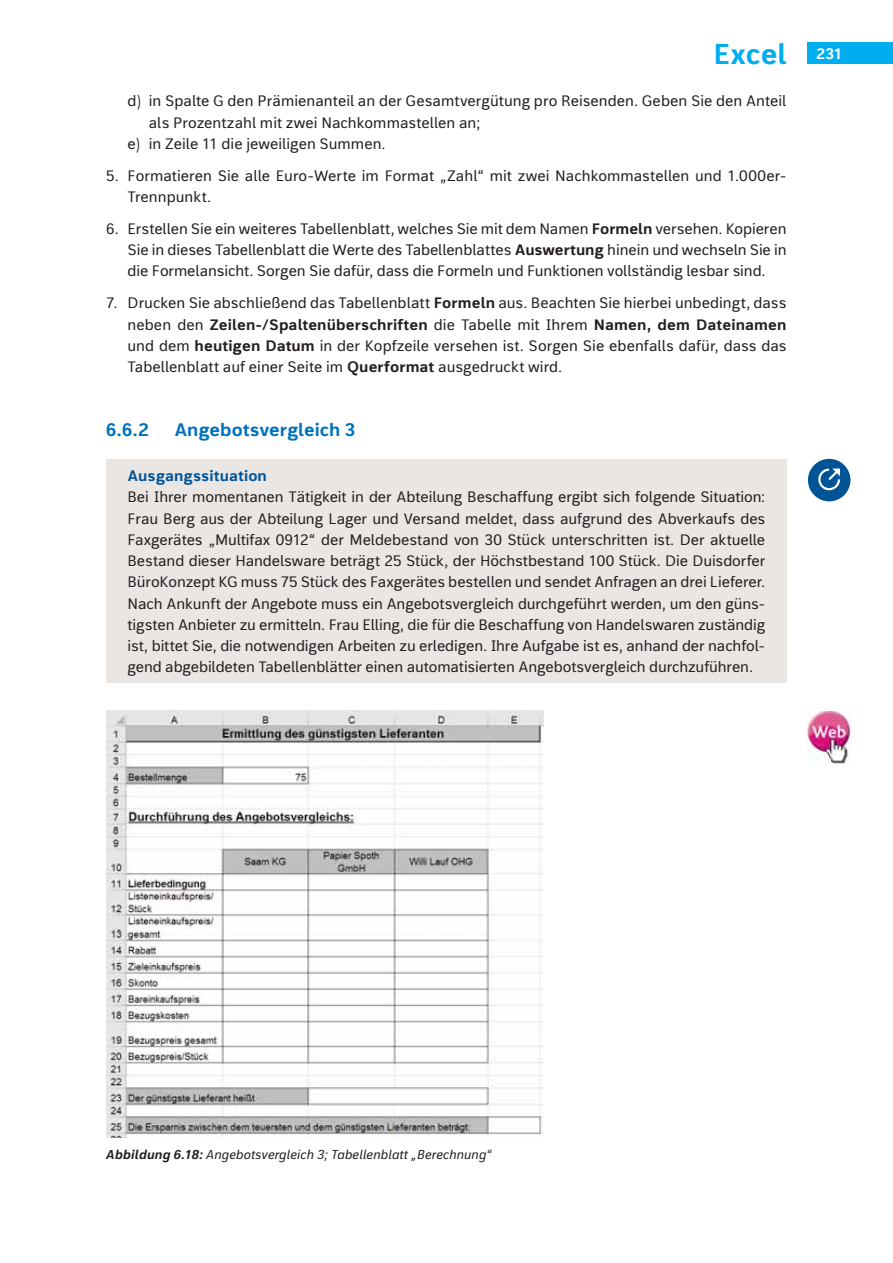
<style>
.page{position:relative;width:893px;height:1263px;background:#fff}
.page>*{position:absolute;margin:0;border:0;box-sizing:border-box;transform-origin:0 0}
.t1{font:700 28.5px "bs Thomas Sans 1";color:#00aeef}
.t2{font:700 18px "bs Thomas Sans 1";color:#0071bc}
.t3{font:15px/21.3px "bs Thomas Sans 1";color:#231f20;text-align:justify}
.t4{font:700 15px "bs Thomas Sans 1";letter-spacing:.005em;color:#005496}
.t5{font:italic 12.75px "bs Thomas Sans 1";color:#231f20}
.s1{font-weight:700}
</style>
<div class="page">
<div style="left:808px;top:43px;width:85px;height:21px;background:#00aeef"></div>
<div style="left:106px;top:459px;width:681px;height:224px;background:#eae6e4"></div>
<img style="left:106px;top:711px;width:438px;height:426px">
<div style="left:808px;top:459px;width:42px;height:42px;background:#005496;border-radius:50%"></div>
<svg style="left:818px;top:469px;width:22px;height:21px"></svg>
<img style="left:808px;top:711px;width:42px;height:53px">
<h1 class="t1" style="left:713px;top:40px;width:131px">Excel <sup>231</sup></h1>
<p class="t3" style="left:128px;top:92px;width:660px">d) in Spalte G den Prämienanteil an der Gesamtvergütung pro Reisenden. Geben Sie den Anteil</p>
<p class="t3" style="left:149px;top:113px;width:333px">als Prozentzahl mit zwei Nachkommastellen an;</p>
<p class="t3" style="left:128px;top:135px;width:260px">e) in Zeile 11 die jeweiligen Summen.</p>
<p class="t3" style="left:128px;top:167px;width:661px;text-indent:-21px">5. Formatieren Sie alle Euro-Werte im Format „Zahl“ mit zwei Nachkommastellen und 1.000er-<br>Trennpunkt.</p>
<p class="t3" style="left:128px;top:220px;width:661px;text-indent:-21px">6. Erstellen Sie ein weiteres Tabellenblatt, welches Sie mit dem Namen <span class="s1">Formeln</span> versehen. Kopieren Sie in dieses Tabellenblatt die Werte des Tabellenblattes <span class="s1">Auswertung</span> hinein und wechseln Sie in die Formelansicht. Sorgen Sie dafür, dass die Formeln und Funktionen vollständig lesbar sind.</p>
<p class="t3" style="left:128px;top:294px;width:661px;text-indent:-21px">7. Drucken Sie abschließend das Tabellenblatt <span class="s1">Formeln</span> aus. Beachten Sie hierbei unbedingt, dass neben den <span class="s1">Zeilen-/Spaltenüberschriften</span> die Tabelle mit Ihrem <span class="s1">Namen, dem Dateinamen </span>und dem <span class="s1">heutigen Datum</span> in der Kopfzeile versehen ist. Sorgen Sie ebenfalls dafür, dass das Tabellenblatt auf einer Seite im <span class="s1">Querformat</span> ausgedruckt wird.</p>
<p class="t2" style="left:106px;top:421px;width:44px">6.6.2</p>
<p class="t2" style="left:174px;top:421px;width:182px">Angebotsvergleich 3</p>
<p class="t4" style="left:128px;top:468px;width:141px">Ausgangssituation</p>
<p class="t3" style="left:128px;top:488px;width:639px">Bei Ihrer momentanen Tätigkeit in der Abteilung Beschaffung ergibt sich folgende Situation:<br>Frau Berg aus der Abteilung Lager und Versand meldet, dass aufgrund des Abverkaufs des Faxgerätes „Multifax 0912“ der Meldebestand von 30 Stück unterschritten ist. Der aktuelle Bestand dieser Handelsware beträgt 25 Stück, der Höchstbestand 100 Stück. Die Duisdorfer BüroKonzept KG muss 75 Stück des Faxgerätes bestellen und sendet Anfragen an drei Lieferer.<br>Nach Ankunft der Angebote muss ein Angebotsvergleich durchgeführt werden, um den güns&shy;tigsten Anbieter zu ermitteln. Frau Elling, die für die Beschaffung von Handelswaren zuständig ist, bittet Sie, die notwendigen Arbeiten zu erledigen. Ihre Aufgabe ist es, anhand der nachfol&shy;gend abgebildeten Tabellenblätter einen automatisierten Angebotsvergleich durchzuführen.</p>
<p class="t5" style="left:106px;top:1150px;width:387px"><span class="s1">Abbildung 6.18:</span> Angebotsvergleich 3; Tabellenblatt „Berechnung“</p>
</div>
